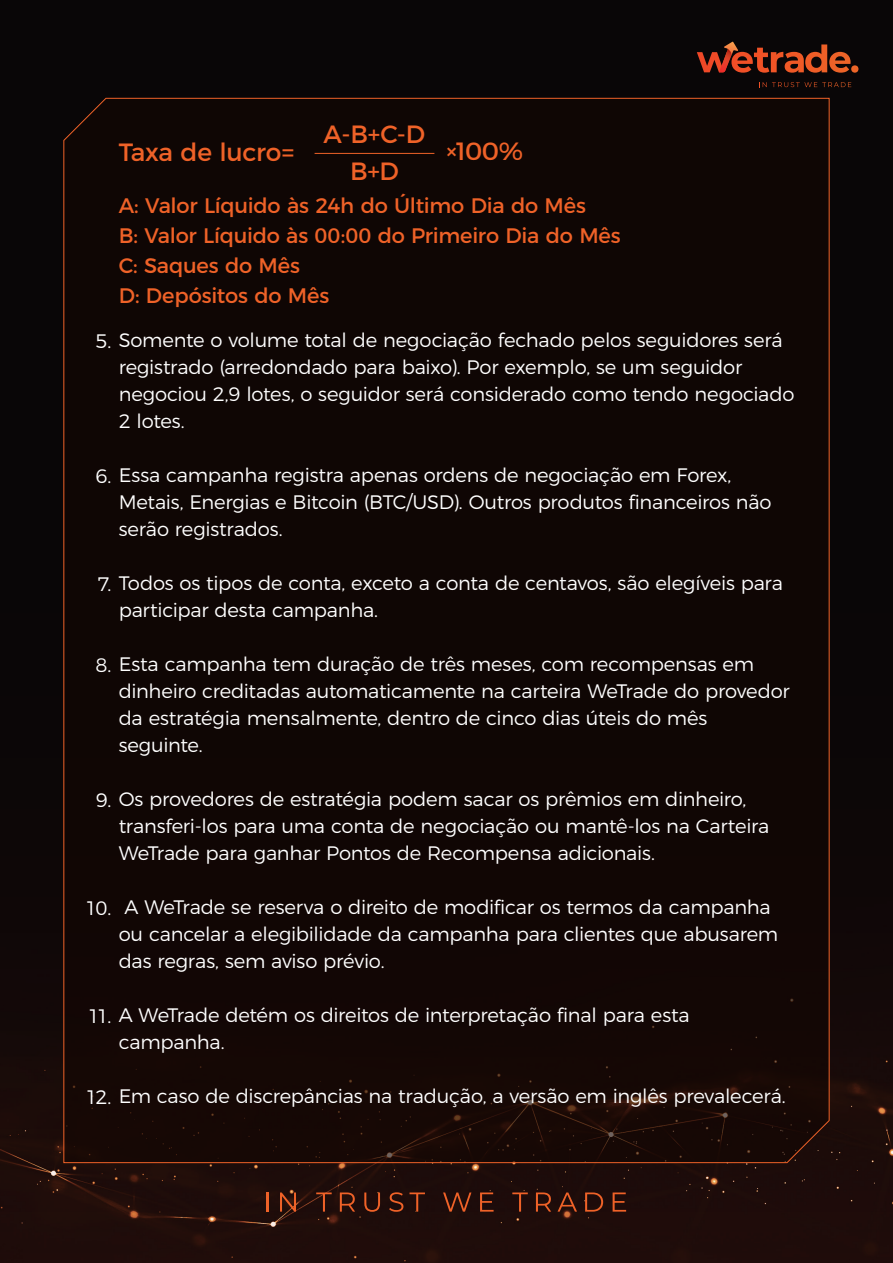
<style>
.page{position:relative;width:893px;height:1263px;background:#fff}
.page>*{position:absolute;margin:0;border:0;box-sizing:border-box;transform-origin:0 0}
.t1{font:24.9px "Montserrat";letter-spacing:-.015em;color:#ef6228}
.t2{font:21px/30px "Montserrat";letter-spacing:-.01em;color:#ef6228}
.t3{font:300 19.5px/27px "Montserrat";letter-spacing:-.015em;color:#fff}
</style>
<div class="page">
<div style="left:0;top:0;width:893px;height:1263px;background:linear-gradient(to right,#140a09,#140909)"></div>
<svg style="left:759px;top:82px;width:92px;height:5px"></svg>
<svg style="left:697px;top:42px;width:161px;height:31px;background:#662614"></svg>
<svg style="left:267px;top:1192px;width:2px;height:19px"></svg>
<svg style="left:280px;top:1192px;width:16px;height:19px"></svg>
<svg style="left:316px;top:1192px;width:16px;height:19px"></svg>
<svg style="left:340px;top:1192px;width:15px;height:19px"></svg>
<svg style="left:364px;top:1192px;width:16px;height:20px"></svg>
<svg style="left:389px;top:1192px;width:14px;height:20px"></svg>
<svg style="left:409px;top:1192px;width:16px;height:19px"></svg>
<svg style="left:443px;top:1192px;width:28px;height:19px"></svg>
<svg style="left:480px;top:1192px;width:14px;height:19px"></svg>
<svg style="left:512px;top:1192px;width:16px;height:19px"></svg>
<svg style="left:536px;top:1192px;width:15px;height:19px"></svg>
<svg style="left:558px;top:1192px;width:19px;height:19px"></svg>
<svg style="left:585px;top:1192px;width:18px;height:19px"></svg>
<svg style="left:613px;top:1192px;width:13px;height:19px"></svg>
<div style="left:63px;top:98px;width:767px;height:1066px;background:#0f0604"></div>
<hr style="left:315px;top:153px;width:119px;height:1px;background:#ef6228">
<p class="t1" style="left:324px;top:114px;width:103px">A-B+C-D</p>
<p class="t1" style="left:445px;top:131px;width:79px">×100%</p>
<p class="t1" style="left:119px;top:133px;width:177px">Taxa de lucro=</p>
<p class="t2" style="left:119px;top:189px;width:504px">A: Valor Líquido às 24h do Último Dia do Mês<br>B: Valor Líquido às 00:00 do Primeiro Dia do Mês<br>C: Saques do Mês<br>D: Depósitos do Mês</p>
<p class="t1" style="left:350px;top:151px;width:50px">B+D</p>
<p class="t3" style="left:119px;top:325px;width:677px;text-indent:-23px">5. Somente o volume total de negociação fechado pelos seguidores será registrado (arredondado para baixo). Por exemplo, se um seguidor negociou 2,9 lotes, o seguidor será considerado como tendo negociado 2 lotes.</p>
<p class="t3" style="left:119px;top:460px;width:654px;text-indent:-23px">6. Essa campanha registra apenas ordens de negociação em Forex,<br>Metais, Energias e Bitcoin (BTC/USD). Outros produtos financeiros não serão registrados.</p>
<p class="t3" style="left:119px;top:568px;width:666px;text-indent:-21px">7. Todos os tipos de conta, exceto a conta de centavos, são elegíveis para participar desta campanha.</p>
<p class="t3" style="left:119px;top:649px;width:673px;text-indent:-23px">8. Esta campanha tem duração de três meses, com recompensas em dinheiro creditadas automaticamente na carteira WeTrade do provedor da estratégia mensalmente, dentro de cinco dias úteis do mês seguinte.</p>
<p class="t3" style="left:119px;top:784px;width:652px;text-indent:-23px">9. Os provedores de estratégia podem sacar os prêmios em dinheiro, transferi-los para uma conta de negociação ou mantê-los na Carteira<br>WeTrade para ganhar Pontos de Recompensa adicionais.</p>
<p class="t3" style="left:119px;top:892px;width:661px;text-indent:6px">A WeTrade se reserva o direito de modificar os termos da campanha ou cancelar a elegibilidade da campanha para clientes que abusarem das regras, sem aviso prévio.</p>
<p class="t3" style="left:119px;top:1000px;width:573px;text-indent:-31px">11. A WeTrade detém os direitos de interpretação final para esta campanha.</p>
<p class="t3" style="left:86px;top:1081px;width:702px">12. Em caso de discrepâncias na tradução, a versão em inglês prevalecerá.</p>
<p class="t3" style="left:85px;top:893px;width:28px">10.</p>
</div>
